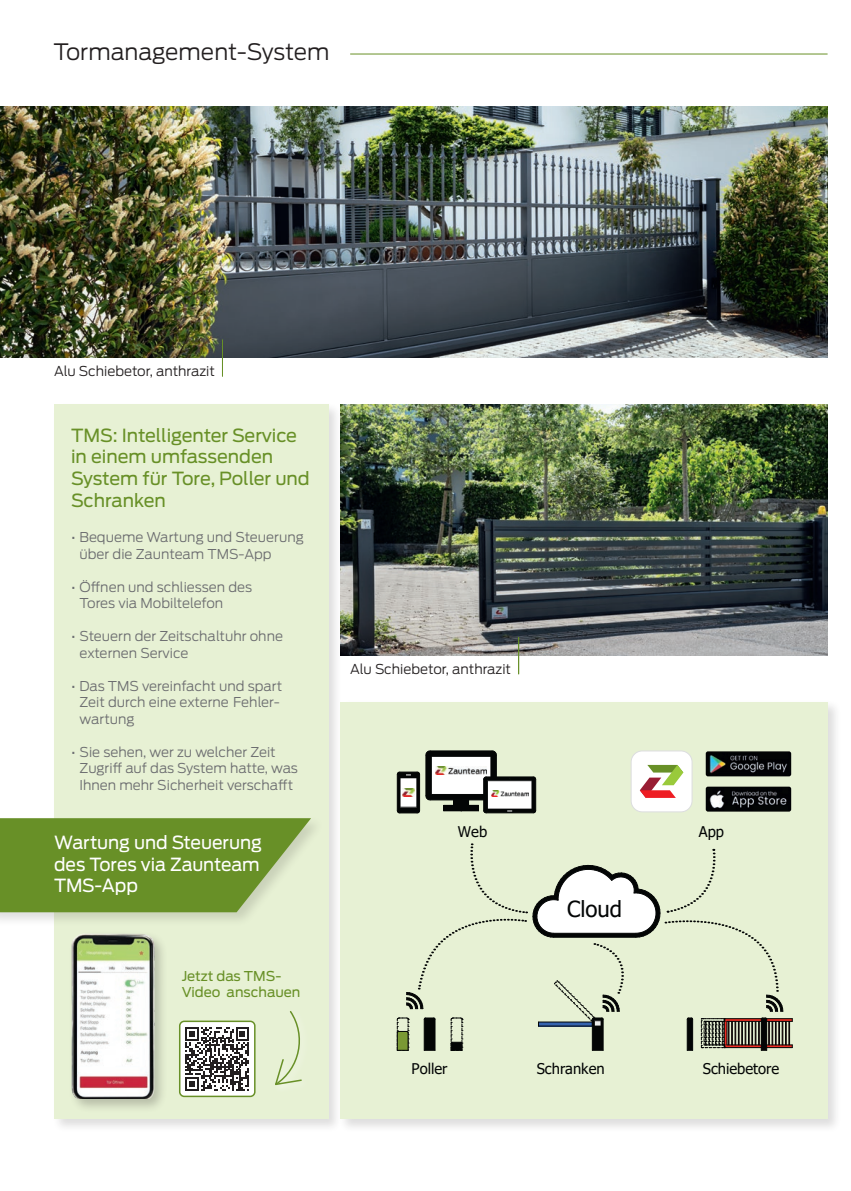
<style>
.page{position:relative;width:851px;height:1191px;background:#fff}
.page>*{position:absolute;margin:0;border:0;box-sizing:border-box;transform-origin:0 0}
.t1{font:300 22.5px "Antenna";color:#231f20}
.t2{font:22.2px "Tahoma";color:#030505}
.t3{font:18px/21.6px "Antenna";letter-spacing:-.005em;color:#689027}
.t4{font:18px/21.6px "Antenna";letter-spacing:-.005em;color:#fff;text-align:justify}
.t5{font:14.7px "Tahoma";color:#030505}
.t6{font:300 13.5px/16.5px "Antenna";color:#6c6d70}
.t7{font:300 13.5px "Antenna";color:#231f20}
.t8{font:13.5px/16.2px "Antenna";color:#689027}
</style>
<div class="page">
<hr style="left:350px;top:54px;width:477px;height:1px;background:#689027">
<img style="left:342px;top:404px;width:485px;height:251px">
<hr style="left:518px;top:637px;width:1px;height:37px;background:#689027">
<img style="left:0;top:106px;width:827px;height:251px">
<div style="left:52px;top:402px;width:290px;height:730px;background:#231f20;opacity:.15"></div>
<div style="left:54px;top:404px;width:274px;height:714px;background:#e7f1d4"></div>
<div style="left:338px;top:699px;width:503px;height:433px;background:#231f20;opacity:.15"></div>
<div style="left:340px;top:702px;width:487px;height:416px;background:#e7f1d4"></div>
<svg style="left:275px;top:1011px;width:27px;height:75px"></svg>
<img style="left:632px;top:752px;width:61px;height:60px">
<div style="left:631px;top:751px;width:61px;height:61px;background:#fff;border-radius:11px"></div>
<div style="left:630px;top:750px;width:62px;height:62px;border:1px solid #dcdddf;border-radius:11px"></div>
<svg style="left:396px;top:750px;width:140px;height:63px"></svg>
<svg style="left:397px;top:843px;width:395px;height:208px"></svg>
<hr style="left:687px;top:1019px;width:1px;height:31px;background:#030505">
<svg style="left:639px;top:765px;width:44px;height:33px"></svg>
<img style="left:705px;top:751px;width:86px;height:25px">
<img style="left:705px;top:786px;width:86px;height:25px">
<div style="left:180px;top:1021px;width:75px;height:75px;background:#fff;border-radius:5px"></div>
<div style="left:179px;top:1020px;width:76px;height:77px;border:2px solid #689027;border-radius:5px"></div>
<svg style="left:185px;top:1027px;width:64px;height:63px"></svg>
<div style="left:69px;top:930px;width:99px;height:184px;background:#231f20;opacity:.25"></div>
<img style="left:71px;top:930px;width:89px;height:168px">
<div style="left:0;top:815px;width:324px;height:112px;background:#231f20;opacity:.15"></div>
<svg style="left:0;top:818px;width:311px;height:94px;background:#769a3b"></svg>
<hr style="left:222px;top:339px;width:1px;height:37px;background:#689027">
<h1 class="t1" style="left:53px;top:38px;width:277px">Tormanagement-System</h1>
<p class="t7" style="left:54px;top:363px;width:162px">Alu Schiebetor, anthrazit</p>
<h3 class="t3" style="left:71px;top:424px;width:240px">TMS: Intelligenter Service in einem umfassenden<br>System für Tore, Poller und<br>Schranken</h3>
<p class="t6" style="left:80px;top:529px;width:226px;text-indent:-9px">• Bequeme Wartung und Steuerung über die Zaunteam TMS-App</p>
<p class="t6" style="left:80px;top:578px;width:174px;text-indent:-9px">• Öffnen und schliessen des<br>Tores via Mobiltelefon</p>
<p class="t6" style="left:80px;top:628px;width:205px;text-indent:-9px">• Steuern der Zeitschaltuhr ohne externen Service</p>
<p class="t6" style="left:80px;top:677px;width:204px;text-indent:-9px">• Das TMS vereinfacht und spart<br>Zeit durch eine externe Fehler&shy;wartung</p>
<p class="t6" style="left:80px;top:743px;width:220px;text-indent:-9px">• Sie sehen, wer zu welcher Zeit<br>Zugriff auf das System hatte, was<br>Ihnen mehr Sicherheit verschafft</p>
<h3 class="t4" style="left:54px;top:832px;width:209px">Wartung und Steuerung des Tores via Zaunteam TMS-App</h3>
<p class="t8" style="left:182px;top:968px;width:120px">Jetzt das TMS-<br>Video anschauen</p>
<p class="t7" style="left:350px;top:661px;width:162px">Alu Schiebetor, anthrazit</p>
<p class="t5" style="left:458px;top:821px;width:31px">Web</p>
<p class="t5" style="left:698px;top:821px;width:27px">App</p>
<h2 class="t2" style="left:567px;top:894px;width:56px">Cloud</h2>
<p class="t5" style="left:411px;top:1058px;width:37px">Poller</p>
<p class="t5" style="left:536px;top:1058px;width:69px">Schranken</p>
<p class="t5" style="left:702px;top:1058px;width:78px">Schiebetore</p>
</div>
